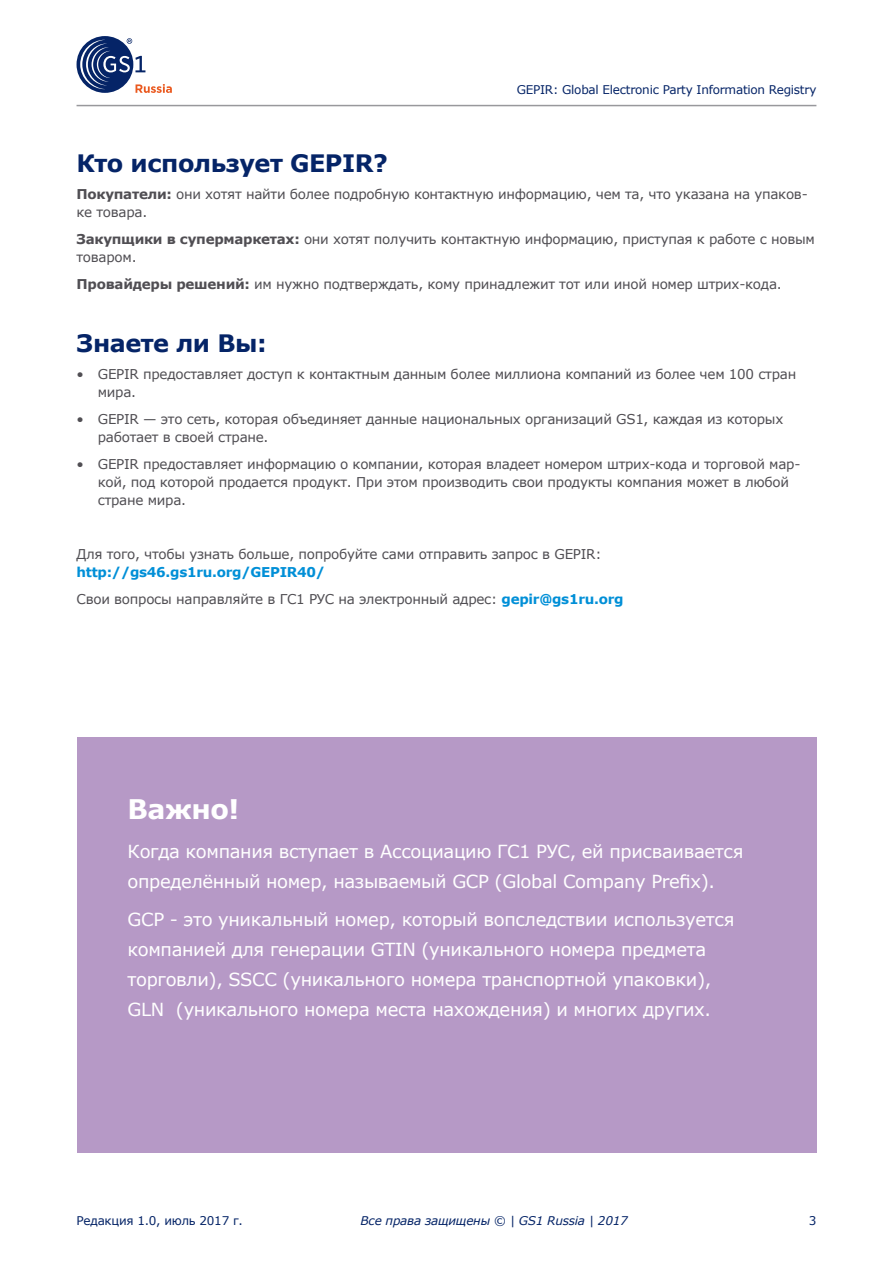
<style>
.page{position:relative;width:893px;height:1263px;background:#fff}
.page>*{position:absolute;margin:0;border:0;box-sizing:border-box;transform-origin:0 0}
.t1{font:700 27px "Verdana";letter-spacing:-.02em;color:#fff}
.t2{font:700 24px "Verdana";letter-spacing:-.02em;color:#052467}
.t3{font:18px/30px "Verdana";letter-spacing:-.02em;color:#fff}
.t4{font:13.5px/18px "Verdana";letter-spacing:-.02em;color:#504e53}
.t5{font:12px "Verdana";letter-spacing:-.02em;color:#052467}
.t6{font:italic 12px "Verdana";letter-spacing:-.02em;color:#052467}
.s1{font-weight:700}
.s2{font-weight:700;color:#008fd7}
</style>
<div class="page">
<div style="left:77px;top:36px;width:56px;height:57px;background:#052467;border-radius:50%"></div>
<svg style="left:80px;top:38px;width:92px;height:55px"></svg>
<hr style="left:77px;top:105px;width:739px;height:1px;background:#98989c">
<div style="left:77px;top:737px;width:739px;height:415px;background:#b699c6"></div>
<p class="t5" style="left:517px;top:81px;width:301px">GEPIR: Global Electronic Party Information Registry</p>
<h2 class="t2" style="left:77px;top:146px;width:313px">Кто использует GEPIR?</h2>
<p class="t4" style="left:77px;top:185px;width:733px"><span class="s1">Покупатели:</span> они хотят найти более подробную контактную информацию, чем та, что указана на упаков&shy;ке товара.</p>
<p class="t4" style="left:77px;top:230px;width:740px"><span class="s1">Закупщики в супермаркетах:</span> они хотят получить контактную информацию, приступая к работе с новым товаром.</p>
<p class="t4" style="left:77px;top:275px;width:707px"><span class="s1">Провайдеры решений:</span> им нужно подтверждать, кому принадлежит тот или иной номер штрих-кода.</p>
<h2 class="t2" style="left:77px;top:326px;width:192px">Знаете ли Вы:</h2>
<p class="t4" style="left:98px;top:365px;width:700px;text-indent:-21px">• GEPIR предоставляет доступ к контактным данным более миллиона компаний из более чем 100 стран мира.</p>
<p class="t4" style="left:98px;top:410px;width:687px;text-indent:-21px">• GEPIR — это сеть, которая объединяет данные национальных организаций GS1, каждая из которых работает в своей стране.</p>
<p class="t4" style="left:98px;top:455px;width:704px;text-indent:-21px">• GEPIR предоставляет информацию о компании, которая владеет номером штрих-кода и торговой мар&shy;кой, под которой продается продукт. При этом производить свои продукты компания может в любой стране мира.</p>
<p class="t4" style="left:77px;top:545px;width:526px">Для того, чтобы узнать больше, попробуйте сами отправить запрос в GEPIR:</p>
<p class="t4" style="left:77px;top:558px;width:549px;line-height:27px"><span class="s2">http://gs46.gs1ru.org/GEPIR40/<br></span>Свои вопросы направляйте в ГС1 РУС на электронный адрес: <span class="s2">gepir@gs1ru.org</span></p>
<h1 class="t1" style="left:128px;top:790px;width:113px">Важно!</h1>
<h3 class="t3" style="left:128px;top:836px;width:617px">Когда компания вступает в Ассоциацию ГС1 РУС, ей присваивается определённый номер, называемый GCP (Global Company Prefix).</h3>
<p class="t3" style="left:128px;top:904px;width:608px">GCP - это уникальный номер, который вопследствии используется компанией для генерации GTIN (уникального номера предмета торговли), SSCC (уникального номера транспортной упаковки), GLN (уникального номера места нахождения) и многих других.</p>
<p class="t5" style="left:77px;top:1212px;width:168px">Редакция 1.0, июль 2017 г.</p>
<p class="t6" style="left:361px;top:1212px;width:269px">Все права защищены © | GS1 Russia | 2017</p>
<p class="t5" style="left:809px;top:1212px;width:9px">3</p>
</div>
